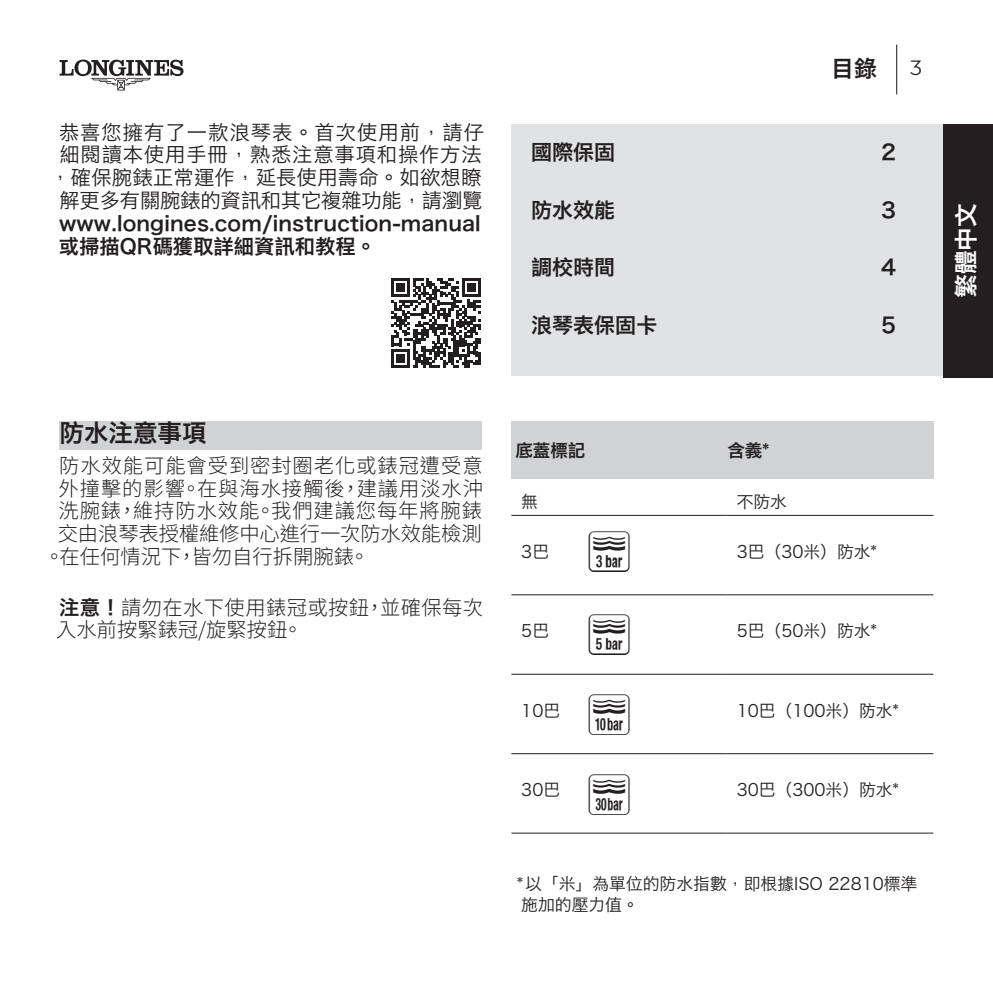
<style>
.page{position:relative;width:993px;height:993px;background:#fff}
.page>*{position:absolute;margin:0;border:0;box-sizing:border-box;transform-origin:0 0}
.texte{font:49px "Longines pictos";color:#231f20}
.titre_grand_Src_Han{font:24.5px "Hiragino Sans TC W6";color:#231f20}
.t1{font:23.8px "Hiragino Sans TC W6";color:#fff}
.Entete_gras_Src_Han{font:22.75px "Hiragino Sans TC W6";color:#231f20}
.texte_Sommaire_Src_Han{font:21px "Hiragino Sans TC W6";color:#231f20}
.texte_Src_Han{font:20.3px "Hiragino Sans TC W6";letter-spacing:.005em;color:#231f20}
.texte_Src_Han-2{font:300 20.3px "Source Han Sans TW";letter-spacing:.045em;color:#231f20}
.texte_Src_Han-3{font:300 20.3px/22.8px "Source Han Sans TW";letter-spacing:.02em;color:#231f20}
.texte_Src_Han-4{font:20.3px "Hiragino Sans TC W3";letter-spacing:.01em;color:#231f20}
.texte_Src_Han-5{font:20.3px "Hiragino Sans TC W3";letter-spacing:-.01em;color:#231f20}
.texte_Src_Han-6{font:300 20.3px "Source Han Sans TW";letter-spacing:.04em;color:#231f20}
.texte_Src_Han-7{font:300 20.3px "Source Han Sans TW";letter-spacing:-.005em;color:#231f20}
.texte_Src_Han-8{font:20.3px "Hiragino Sans TC W3";letter-spacing:.05em;color:#231f20}
.texte_Src_Han-9{font:20.3px "Hiragino Sans TC W3";letter-spacing:.04em;color:#231f20}
.texte_Src_Han-10{font:300 20.3px "Source Han Sans TW";color:#231f20}
.pagina{font:300 20.3px "Longines Sans Text";color:#231f20}
.t2{font:17.5px "Hiragino Sans TC W6";color:#231f20}
.texte-2{font:16.8px/21px "Hiragino Sans TC W3";color:#231f20}
.s1{font-family:"Hiragino Sans TC W6";font-weight:400}
</style>
<div class="page">
<hr style="left:895px;top:45px;width:2px;height:49px;background:#231f20">
<svg style="left:60px;top:60px;width:123px;height:30px"></svg>
<div style="left:511px;top:124px;width:436px;height:252px;background:#e1e2e4"></div>
<div style="left:60px;top:421px;width:421px;height:28px;background:#d1d2d4"></div>
<div style="left:943px;top:124px;width:49px;height:253px;background:#231f20"></div>
<svg style="left:391px;top:278px;width:89px;height:90px"></svg>
<hr style="left:511px;top:514px;width:215px;height:2px;background:#231f20">
<hr style="left:726px;top:514px;width:207px;height:2px;background:#231f20">
<hr style="left:511px;top:594px;width:215px;height:1px;background:#231f20">
<hr style="left:726px;top:594px;width:207px;height:1px;background:#231f20">
<hr style="left:511px;top:673px;width:215px;height:1px;background:#231f20">
<hr style="left:726px;top:673px;width:207px;height:1px;background:#231f20">
<hr style="left:511px;top:752px;width:215px;height:2px;background:#231f20">
<hr style="left:726px;top:752px;width:207px;height:2px;background:#231f20">
<hr style="left:511px;top:832px;width:215px;height:1px;background:#231f20">
<hr style="left:726px;top:832px;width:207px;height:1px;background:#231f20">
<div style="left:511px;top:421px;width:422px;height:57px;background:#d1d2d4"></div>
<p class="texte_Src_Han-8" style="left:59px;top:117px;width:426px">恭喜您擁有了一款浪琴表。首次使用前，請仔</p>
<p class="texte_Src_Han-9" style="left:59px;top:140px;width:424px">細閱讀本使用手冊，熟悉注意事項和操作方法</p>
<p class="texte_Src_Han-4" style="left:50px;top:162px;width:432px">，確保腕錶正常運作，延長使用壽命。如欲想瞭</p>
<p class="texte_Src_Han-5" style="left:59px;top:185px;width:424px">解更多有關腕錶的資訊和其它複雜功能，請瀏覽</p>
<p class="texte_Src_Han" style="left:59px;top:206px;width:423px">www.longines.com/instruction-manual</p>
<p class="texte_Src_Han" style="left:59px;top:229px;width:318px">或掃描QR碼獲取詳細資訊和教程。</p>
<p class="Entete_gras_Src_Han" style="left:831px;top:50px;width:47px">目錄</p>
<p class="pagina" style="left:909px;top:51px;width:14px">3</p>
<p class="texte_Sommaire_Src_Han" style="left:531px;top:135px;width:85px">國際保固</p>
<p class="texte_Sommaire_Src_Han" style="left:880px;top:135px;width:16px">2</p>
<p class="texte_Sommaire_Src_Han" style="left:531px;top:192px;width:85px">防水效能</p>
<p class="texte_Sommaire_Src_Han" style="left:880px;top:192px;width:16px">3</p>
<p class="texte_Sommaire_Src_Han" style="left:531px;top:250px;width:85px">調校時間</p>
<p class="texte_Sommaire_Src_Han" style="left:880px;top:250px;width:16px">4</p>
<p class="texte_Sommaire_Src_Han" style="left:531px;top:307px;width:127px">浪琴表保固卡</p>
<p class="texte_Sommaire_Src_Han" style="left:880px;top:307px;width:16px">5</p>
<p class="t1" style="left:945px;top:298px;width:96px;rotate:-90deg">繁體中文</p>
<p class="titre_grand_Src_Han" style="left:60px;top:412px;width:148px">防水注意事項</p>
<p class="texte_Src_Han-2" style="left:59px;top:454px;width:424px">防水效能可能會受到密封圈老化或錶冠遭受意</p>
<p class="texte_Src_Han-2" style="left:59px;top:476px;width:426px">外撞擊的影響。在與海水接觸後，建議用淡水沖</p>
<p class="texte_Src_Han-6" style="left:59px;top:499px;width:425px">洗腕錶，維持防水效能。我們建議您每年將腕錶</p>
<p class="texte_Src_Han-7" style="left:58px;top:522px;width:425px">交由浪琴表授權維修中心進行一次防水效能檢測</p>
<p class="texte_Src_Han-10" style="left:44px;top:545px;width:326px">。在任何情況下，皆勿自行拆開腕錶。</p>
<p class="texte_Src_Han-3" style="left:56px;top:596px;width:428px"><span class="s1">注意！</span>請勿在水下使用錶冠或按鈕，並確保每次入水前按緊錶冠/旋緊按鈕。</p>
<p class="t2" style="left:515px;top:435px;width:71px">底蓋標記</p>
<p class="t2" style="left:727px;top:435px;width:43px">含義*</p>
<p class="texte-2" style="left:521px;top:490px;width:18px">無</p>
<p class="texte-2" style="left:736px;top:490px;width:52px">不防水</p>
<p class="texte-2" style="left:521px;top:539px;width:29px">3巴</p>
<p class="texte-2" style="left:736px;top:539px;width:141px">3巴（30米）防水*</p>
<p class="texte" style="left:588px;top:525px;width:42px">3</p>
<p class="texte" style="left:588px;top:609px;width:42px">5</p>
<p class="texte" style="left:588px;top:689px;width:42px">+</p>
<p class="texte" style="left:588px;top:769px;width:42px">*</p>
<p class="texte-2" style="left:521px;top:619px;width:29px">5巴</p>
<p class="texte-2" style="left:736px;top:619px;width:141px">5巴（50米）防水*</p>
<p class="texte-2" style="left:521px;top:698px;width:40px">10巴</p>
<p class="texte-2" style="left:736px;top:698px;width:163px">10巴（100米）防水*</p>
<p class="texte-2" style="left:521px;top:778px;width:40px">30巴</p>
<p class="texte-2" style="left:736px;top:778px;width:163px">30巴（300米）防水*</p>
<p class="texte-2" style="left:517px;top:871px;width:401px">*以「米」為單位的防水指數，即根據ISO 22810標準施加的壓力值。</p>
</div>
